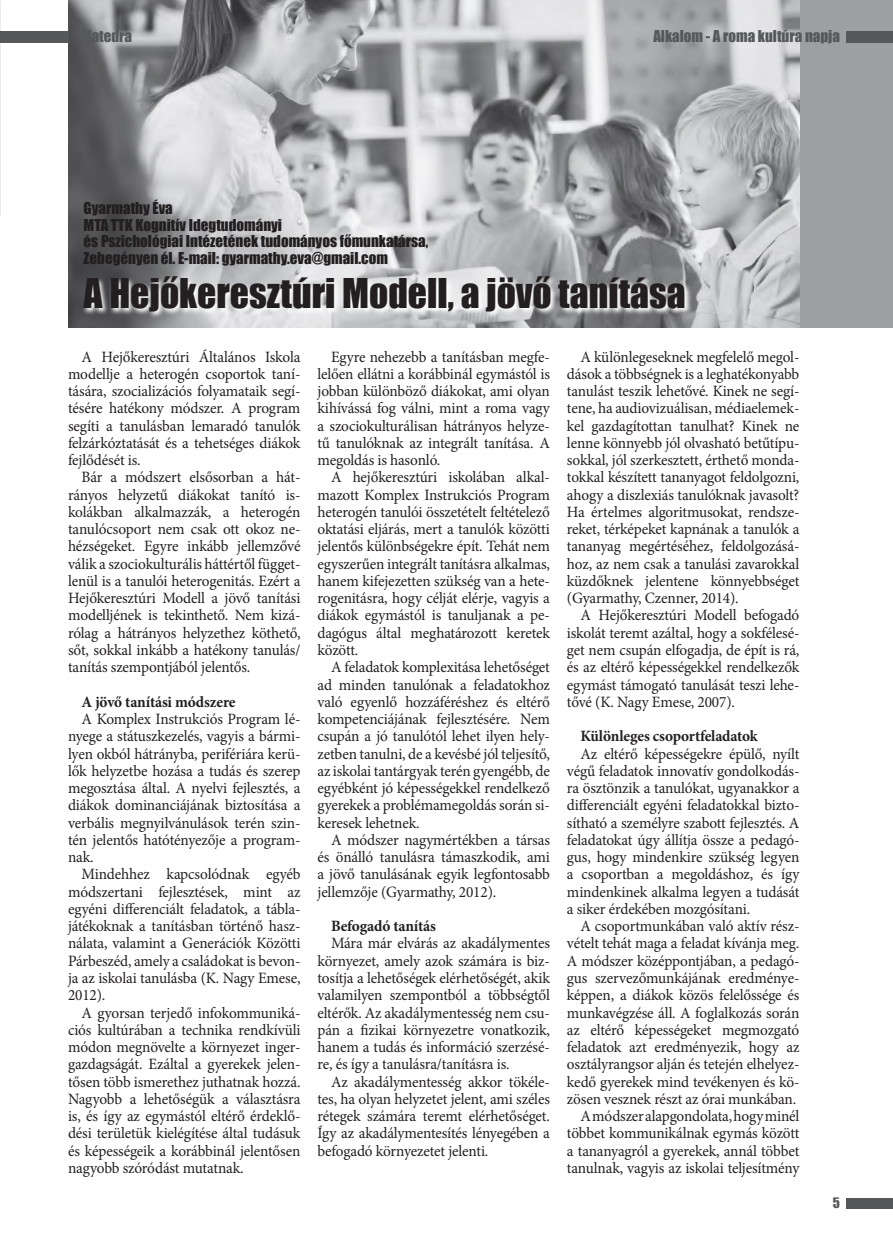
<style>
.page{position:relative;width:893px;height:1234px;background:#fff}
.page>*{position:absolute;margin:0;border:0;box-sizing:border-box;transform-origin:0 0}
.t1{font:37.65px "Impact";color:#231f20}
.t2{font:15.75px/17.2px "Minion Pro";letter-spacing:-.01em;color:#231f20;text-align:justify}
.t3{font:700 15.75px "Minion Pro";letter-spacing:-.01em;color:#231f20}
.t4{font:15px/16.5px "Impact";color:#231f20}
.t5{font:15px "Impact";color:#57585a}
.t6{font:13.35px "Impact";color:#57585a}
</style>
<div class="page">
<div style="left:775px;top:0;width:118px;height:327px;background:#9d9fa2"></div>
<img style="left:68px;top:0;width:731px;height:327px">
<div style="left:847px;top:31px;width:46px;height:12px;background:#57585a"></div>
<div style="left:847px;top:1197px;width:46px;height:11px;background:#57585a"></div>
<div style="left:0;top:31px;width:68px;height:12px;background:#57585a"></div>
<svg style="left:82px;top:275px;width:611px;height:44px"></svg>
<p class="t5" style="left:84px;top:25px;width:50px">Katedra</p>
<p class="t5" style="left:653px;top:25px;width:188px">Alkalom - A roma kultúra napja</p>
<p class="t4" style="left:84px;top:199px;width:346px">Gyarmathy Éva<br>MTA TTK Kognitív Idegtudományi<br>és Pszichológiai Intézetének tudományos főmunkatársa, Zebegényen él. E-mail: gyarmathy.eva@gmail.com</p>
<h1 class="t1" style="left:84px;top:264px;width:604px">A Hejőkeresztúri Modell, a jövő tanítása</h1>
<p class="t2" style="left:68px;top:348px;width:234px;text-indent:14px">A Hejőkeresztúri Általános Iskola modellje a heterogén csoportok taní&shy;tására, szocializációs folyamataik segí&shy;tésére hatékony módszer. A program segíti a tanulásban lemaradó tanulók felzárkóztatását és a tehetséges diákok fejlődését is.</p>
<p class="t2" style="left:68px;top:468px;width:234px;text-indent:14px">Bár a módszert elsősorban a hát&shy;rányos helyzetű diákokat tanító is&shy;kolákban alkalmazzák, a heterogén tanulócsoport nem csak ott okoz ne&shy;hézségeket. Egyre inkább jellemzővé válik a szociokulturális háttértől függet&shy;lenül is a tanulói heterogenitás. Ezért a Hejőkeresztúri Modell a jövő tanítási modelljének is tekinthető. Nem kizá&shy;rólag a hátrányos helyzethez köthető, sőt, sokkal inkább a hatékony tanulás/ tanítás szempontjából jelentős.</p>
<p class="t3" style="left:82px;top:690px;width:156px">A jövő tanítási módszere</p>
<p class="t2" style="left:68px;top:710px;width:234px;text-indent:14px">A Komplex Instrukciós Program lé&shy;nyege a státuszkezelés, vagyis a bármi&shy;lyen okból hátrányba, perifériára kerü&shy;lők helyzetbe hozása a tudás és szerep megosztása által. A nyelvi fejlesztés, a diákok dominanciájának biztosítása a verbális megnyilvánulások terén szin&shy;tén jelentős hatótényezője a program&shy;nak.</p>
<p class="t2" style="left:68px;top:865px;width:234px;text-indent:14px">Mindehhez kapcsolódnak egyéb módszertani fejlesztések, mint az egyéni differenciált feladatok, a tábla&shy;játékoknak a tanításban történő hasz&shy;nálata, valamint a Generációk Közötti Párbeszéd, amely a családokat is bevon&shy;ja az iskolai tanulásba (K. Nagy Emese, 2012).</p>
<p class="t2" style="left:68px;top:1003px;width:234px;text-indent:14px">A gyorsan terjedő infokommuniká&shy;ciós kultúrában a technika rendkívüli módon megnövelte a környezet inger&shy;gazdagságát. Ezáltal a gyerekek jelen&shy;tősen több ismerethez juthatnak hozzá.<br>Nagyobb a lehetőségük a választásra is, és így az egymástól eltérő érdeklő&shy;dési területük kielégítése által tudásuk és képességeik a korábbinál jelentősen nagyobb szóródást mutatnak.</p>
<p class="t2" style="left:317px;top:348px;width:234px;text-indent:14px">Egyre nehezebb a tanításban megfe&shy;lelően ellátni a korábbinál egymástól is jobban különböző diákokat, ami olyan kihívássá fog válni, mint a roma vagy a szociokulturálisan hátrányos helyze&shy;tű tanulóknak az integrált tanítása. A megoldás is hasonló.</p>
<p class="t2" style="left:317px;top:468px;width:234px;text-indent:14px">A hejőkeresztúri iskolában alkal&shy;mazott Komplex Instrukciós Program heterogén tanulói összetételt feltételező oktatási eljárás, mert a tanulók közötti jelentős különbségekre épít. Tehát nem egyszerűen integrált tanításra alkalmas, hanem kifejezetten szükség van a hete&shy;rogenitásra, hogy célját elérje, vagyis a diákok egymástól is tanuljanak a pe&shy;dagógus által meghatározott keretek között.</p>
<p class="t2" style="left:317px;top:658px;width:234px;text-indent:14px">A feladatok komplexitása lehetőséget ad minden tanulónak a feladatokhoz való egyenlő hozzáféréshez és eltérő kompetenciájának fejlesztésére. Nem csupán a jó tanulótól lehet ilyen hely&shy;zetben tanulni, de a kevésbé jól teljesítő, az iskolai tantárgyak terén gyengébb, de egyébként jó képességekkel rendelkező gyerekek a problémamegoldás során si&shy;keresek lehetnek.</p>
<p class="t2" style="left:317px;top:831px;width:234px;text-indent:14px">A módszer nagymértékben a társas és önálló tanulásra támaszkodik, ami a jövő tanulásának egyik legfontosabb jellemzője (Gyarmathy, 2012).</p>
<p class="t3" style="left:331px;top:914px;width:107px">Befogadó tanítás</p>
<p class="t2" style="left:317px;top:934px;width:234px;text-indent:14px">Mára már elvárás az akadálymentes környezet, amely azok számára is biz&shy;tosítja a lehetőségek elérhetőségét, akik valamilyen szempontból a többségtől eltérők. Az akadálymentesség nem csu&shy;pán a fizikai környezetre vonatkozik, hanem a tudás és információ szerzésé&shy;re, és így a tanulásra/tanításra is.</p>
<p class="t2" style="left:317px;top:1072px;width:234px;text-indent:14px">Az akadálymentesség akkor tökéle&shy;tes, ha olyan helyzetet jelent, ami széles rétegek számára teremt elérhetőséget.<br>Így az akadálymentesítés lényegében a befogadó környezetet jelenti.</p>
<p class="t2" style="left:567px;top:348px;width:234px;text-indent:14px">A különlegeseknek megfelelő megol&shy;dások a többségnek is a leghatékonyabb tanulást teszik lehetővé. Kinek ne segí&shy;tene, ha audiovizuálisan, médiaelemek&shy;kel gazdagítottan tanulhat? Kinek ne lenne könnyebb jól olvasható betűtípu&shy;sokkal, jól szerkesztett, érthető monda&shy;tokkal készített tananyagot feldolgozni, ahogy a diszlexiás tanulóknak javasolt?<br>Ha értelmes algoritmusokat, rendsze&shy;reket, térképeket kapnának a tanulók a tananyag megértéséhez, feldolgozásá&shy;hoz, az nem csak a tanulási zavarokkal küzdőknek jelentene könnyebbséget (Gyarmathy, Czenner, 2014).</p>
<p class="t2" style="left:567px;top:606px;width:234px;text-indent:14px">A Hejőkeresztúri Modell befogadó iskolát teremt azáltal, hogy a sokfélesé&shy;get nem csupán elfogadja, de épít is rá, és az eltérő képességekkel rendelkezők egymást támogató tanulását teszi lehe&shy;tővé (K. Nagy Emese, 2007).</p>
<p class="t3" style="left:580px;top:725px;width:179px">Különleges csoportfeladatok</p>
<p class="t2" style="left:567px;top:744px;width:234px;text-indent:14px">Az eltérő képességekre épülő, nyílt végű feladatok innovatív gondolkodás&shy;ra ösztönzik a tanulókat, ugyanakkor a differenciált egyéni feladatokkal bizto&shy;sítható a személyre szabott fejlesztés. A feladatokat úgy állítja össze a pedagó&shy;gus, hogy mindenkire szükség legyen a csoportban a megoldáshoz, és így mindenkinek alkalma legyen a tudását a siker érdekében mozgósítani.</p>
<p class="t2" style="left:567px;top:917px;width:234px;text-align:right">A csoportmunkában való aktív rész&shy;vételt tehát maga a feladat kívánja meg.<br>A módszer középpontjában, a pedagó&shy;gus szervezőmunkájának eredménye&shy;képpen, a diákok közös felelőssége és munkavégzése áll. A foglalkozás során az eltérő képességeket megmozgató feladatok azt eredményezik, hogy az osztályrangsor alján és tetején elhelyez&shy;kedő gyerekek mind tevékenyen és kö&shy;zösen vesznek részt az órai munkában.<br>A módszer alapgondolata, hogy minél többet kommunikálnak egymás között a tananyagról a gyerekek, annál többet tanulnak, vagyis az iskolai teljesítmény</p>
<p class="t6" style="left:833px;top:1192px;width:9px">5</p>
</div>
